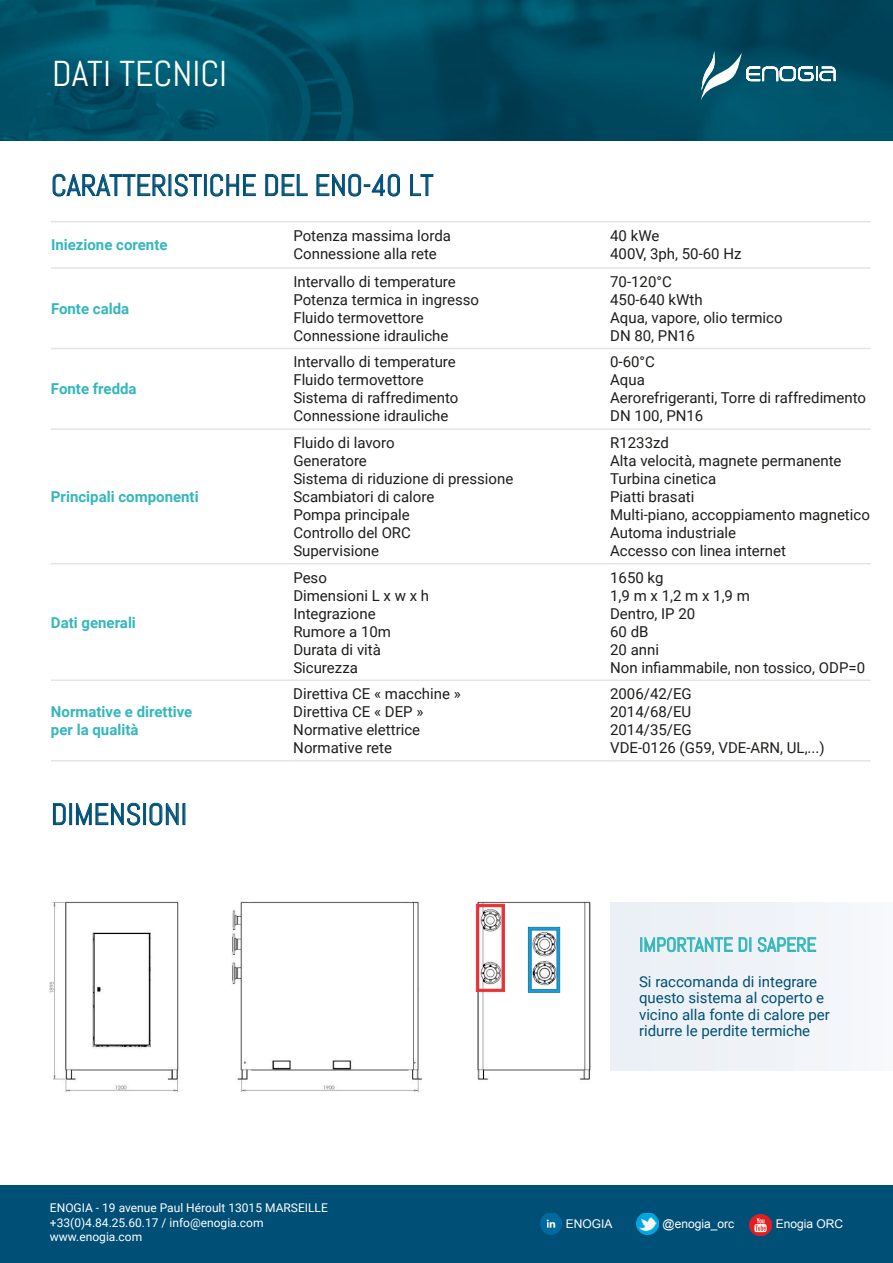
<style>
.page{position:relative;width:893px;height:1263px;background:#fff}
.page>*{position:absolute;margin:0;border:0;box-sizing:border-box;transform-origin:0 0}
.t1{font:36px "Abel";color:#fff}
.t2{font:30px "Abel";color:#004f76}
.t3{font:19.5px "Abel";color:#34b7bb}
.t4{font:15px/18px "Roboto";color:#1d1d1b}
.t5{font:700 15px/18px "Roboto";color:#34b7bb}
.t6{font:15px/16.5px "Roboto";color:#004f76}
.t7{font:12px/14.4px "Roboto";color:#fff}
.t8{font:12px "Arial";color:#fff}
</style>
<div class="page">
<img style="left:0;top:0;width:893px;height:140px">
<svg style="left:53px;top:803px;width:13px;height:22px"></svg>
<div style="left:69px;top:803px;width:3px;height:22px;border:1px solid #004f76"></div>
<svg style="left:76px;top:802px;width:64px;height:24px"></svg>
<div style="left:143px;top:803px;width:3px;height:22px;border:1px solid #004f76"></div>
<svg style="left:149px;top:802px;width:30px;height:24px"></svg>
<hr style="left:51px;top:221px;width:242px;height:1px;background:#e4e4e3">
<hr style="left:293px;top:221px;width:317px;height:1px;background:#e4e4e3">
<hr style="left:610px;top:221px;width:261px;height:1px;background:#e4e4e3">
<hr style="left:51px;top:267px;width:242px;height:2px;background:#e4e4e3">
<hr style="left:293px;top:267px;width:317px;height:2px;background:#e4e4e3">
<hr style="left:610px;top:267px;width:261px;height:2px;background:#e4e4e3">
<hr style="left:51px;top:348px;width:242px;height:1px;background:#e4e4e3">
<hr style="left:293px;top:348px;width:317px;height:1px;background:#e4e4e3">
<hr style="left:610px;top:348px;width:261px;height:1px;background:#e4e4e3">
<hr style="left:51px;top:428px;width:242px;height:2px;background:#e4e4e3">
<hr style="left:293px;top:428px;width:317px;height:2px;background:#e4e4e3">
<hr style="left:610px;top:428px;width:261px;height:2px;background:#e4e4e3">
<hr style="left:51px;top:563px;width:242px;height:1px;background:#e4e4e3">
<hr style="left:293px;top:563px;width:317px;height:1px;background:#e4e4e3">
<hr style="left:610px;top:563px;width:261px;height:1px;background:#e4e4e3">
<hr style="left:51px;top:679px;width:242px;height:2px;background:#e4e4e3">
<hr style="left:293px;top:679px;width:317px;height:2px;background:#e4e4e3">
<hr style="left:610px;top:679px;width:261px;height:2px;background:#e4e4e3">
<hr style="left:51px;top:760px;width:242px;height:1px;background:#e4e4e3">
<hr style="left:293px;top:760px;width:317px;height:1px;background:#e4e4e3">
<hr style="left:610px;top:760px;width:261px;height:1px;background:#e4e4e3">
<div style="left:0;top:1185px;width:893px;height:78px;background:#004f76"></div>
<img style="left:540px;top:1213px;width:21px;height:21px">
<img style="left:637px;top:1213px;width:21px;height:21px">
<img style="left:750px;top:1214px;width:21px;height:22px">
<div style="left:610px;top:902px;width:283px;height:168px;background:#eff3f7"></div>
<svg style="left:701px;top:51px;width:135px;height:49px;background:#2d6f82"></svg>
<img style="left:49px;top:901px;width:542px;height:191px">
<svg style="left:476px;top:904px;width:29px;height:88px"></svg>
<svg style="left:528px;top:927px;width:32px;height:66px"></svg>
<svg style="left:52px;top:173px;width:114px;height:24px"></svg>
<svg style="left:174px;top:173px;width:28px;height:24px"></svg>
<div style="left:204px;top:174px;width:3px;height:22px;border:1px solid #004f76"></div>
<svg style="left:210px;top:173px;width:46px;height:24px"></svg>
<svg style="left:265px;top:174px;width:43px;height:22px"></svg>
<svg style="left:316px;top:173px;width:84px;height:24px"></svg>
<svg style="left:410px;top:174px;width:24px;height:22px"></svg>
<svg style="left:640px;top:937px;width:93px;height:16px"></svg>
<svg style="left:739px;top:937px;width:12px;height:15px"></svg>
<svg style="left:758px;top:937px;width:58px;height:15px"></svg>
<h1 class="t1" style="left:52px;top:51px;width:177px">DATI TECNICI</h1>
<h2 class="t2" style="left:51px;top:166px;width:384px">CARATTERISTICHE DEL ENO-40 LT</h2>
<p class="t5" style="left:51px;top:236px;width:118px">Iniezione corente</p>
<p class="t4" style="left:293px;top:227px;width:159px">Potenza massima lorda<br>Connessione alla rete</p>
<p class="t4" style="left:610px;top:227px;width:133px">40 kWe<br>400V, 3ph, 50-60 Hz</p>
<p class="t5" style="left:51px;top:299px;width:80px">Fonte calda</p>
<p class="t5" style="left:51px;top:379px;width:87px">Fonte fredda</p>
<p class="t5" style="left:51px;top:487px;width:149px">Principali componenti</p>
<p class="t5" style="left:51px;top:613px;width:86px">Dati generali</p>
<p class="t5" style="left:51px;top:702px;width:143px">Normative e direttive per la qualità</p>
<h2 class="t2" style="left:51px;top:795px;width:138px">DIMENSIONI</h2>
<p class="t4" style="left:293px;top:272px;width:187px">Intervallo di temperature<br>Potenza termica in ingresso<br>Fluido termovettore<br>Connessione idrauliche</p>
<p class="t4" style="left:610px;top:272px;width:174px">70-120°C<br>450-640 kWth<br>Aqua, vapore, olio termico<br>DN 80, PN16</p>
<p class="t4" style="left:293px;top:352px;width:166px">Intervallo di temperature<br>Fluido termovettore<br>Sistema di raffredimento<br>Connessione idrauliche</p>
<p class="t4" style="left:610px;top:352px;width:257px">0-60°C<br>Aqua<br>Aerorefrigeranti, Torre di raffredimento<br>DN 100, PN16</p>
<p class="t4" style="left:293px;top:433px;width:221px">Fluido di lavoro<br>Generatore<br>Sistema di riduzione di pressione<br>Scambiatori di calore<br>Pompa principale<br>Controllo del ORC<br>Supervisione</p>
<p class="t4" style="left:610px;top:433px;width:261px">R1233zd<br>Alta velocità, magnete permanente<br>Turbina cinetica<br>Piatti brasati<br>Multi-piano, accoppiamento magnetico<br>Automa industriale<br>Accesso con linea internet</p>
<p class="t4" style="left:293px;top:568px;width:137px">Peso<br>Dimensioni L x w x h<br>Integrazione<br>Rumore a 10m<br>Durata di vità<br>Sicurezza</p>
<p class="t4" style="left:610px;top:568px;width:256px">1650 kg<br>1,9 m x 1,2 m x 1,9 m<br>Dentro, IP 20<br>60 dB<br>20 anni<br>Non infiammabile, non tossico, ODP=0</p>
<p class="t4" style="left:293px;top:684px;width:169px">Direttiva CE « macchine »<br>Direttiva CE « DEP »<br>Normative elettrice<br>Normative rete</p>
<p class="t4" style="left:610px;top:684px;width:216px">2006/42/EG<br>2014/68/EU<br>2014/35/EG<br>VDE-0126 (G59, VDE-ARN, UL,...)</p>
<h3 class="t3" style="left:639px;top:932px;width:179px">IMPORTANTE DI SAPERE</h3>
<p class="t6" style="left:639px;top:972px;width:192px">Si raccomanda di integrare questo sistema al coperto e vicino alla fonte di calore per ridurre le perdite termiche</p>
<p class="t7" style="left:50px;top:1200px;width:279px">ENOGIA - 19 avenue Paul Héroult 13015 MARSEILLE +33(0)4.84.25.60.17 / info@enogia.com www.enogia.com</p>
<p class="t8" style="left:566px;top:1216px;width:48px">ENOGIA</p>
<p class="t8" style="left:663px;top:1216px;width:73px">@enogia_orc</p>
<p class="t8" style="left:776px;top:1216px;width:69px">Enogia ORC</p>
</div>
